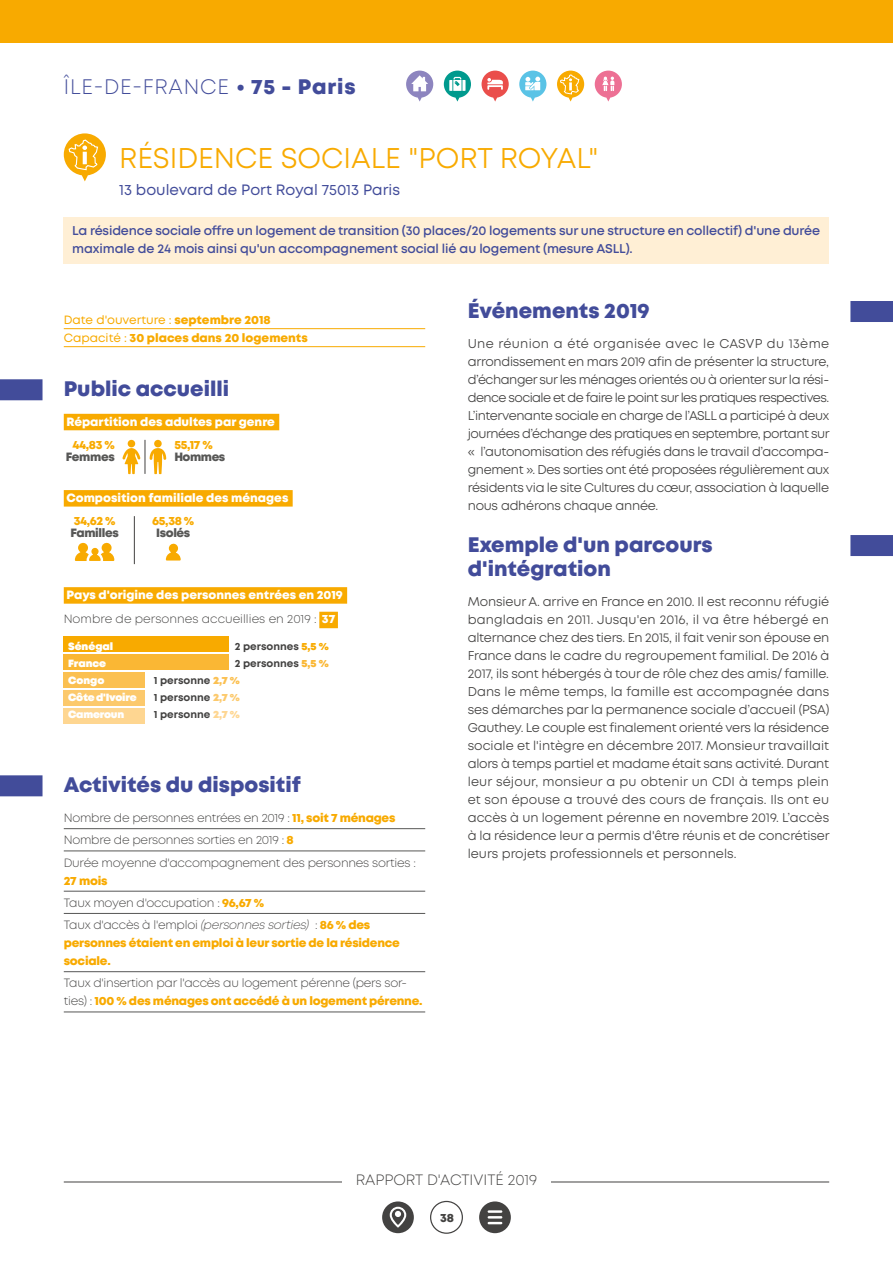
<style>
.page{position:relative;width:893px;height:1263px;background:#fff}
.page>*{position:absolute;margin:0;border:0;box-sizing:border-box;transform-origin:0 0}
.t1{font:28.5px "Mont";color:#f8aa00}
.t2{font:800 21px/24px "Mont";color:#424c9a}
.t3{font:300 21px "Mont";letter-spacing:.04em;color:#424c9a}
.t4{font:15px "Mont";color:#424c9a}
.t5{font:300 15px "Mont";color:#434241}
.t6{font:12.75px/18px "Mont";letter-spacing:-.02em;color:#434241;text-align:justify}
.t7{font:600 12.75px/18px "Mont";letter-spacing:-.01em;color:#424c9a}
.t8{font:300 12px/22.2px "Mont";letter-spacing:-.02em;color:#434241}
.t9{font:800 12px/24px "Mont";color:#fff}
.t10{font:800 12px/18px "Mont";letter-spacing:-.02em;color:#f8aa00}
.t11{font:800 12px/18px "Mont";color:#f8aa00}
.t12{font:800 12px "Mont";letter-spacing:-.03em;color:#575756}
.t13{font:800 12px "Mont";color:#434241}
.t14{font:700 10.5px "Mont";color:#434241}
.t15{font:900 10.5px "Mont";letter-spacing:-.015em;color:#fff}
.s1{font-weight:800}
.s2{font-weight:400}
.s3{font-weight:300;color:#434241}
.s4{font-weight:900;color:#f8aa00}
.s5{font-weight:900;color:#fab734}
.s6{font-weight:900;color:#fbc051}
.s7{font-weight:900;color:#fcc96c}
.s8{font-weight:900;color:#fed691}
.s9{font-weight:800;color:#f8aa00}
.s10{font-style:italic}
</style>
<div class="page">
<hr style="left:64px;top:1181px;width:765px;height:1px;background:#434241">
<div style="left:382px;top:1201px;width:32px;height:32px;background:#434241;border-radius:50%"></div>
<svg style="left:390px;top:1207px;width:16px;height:21px"></svg>
<div style="left:479px;top:1201px;width:32px;height:32px;background:#434241;border-radius:50%"></div>
<svg style="left:489px;top:1210px;width:12px;height:14px"></svg>
<div style="left:430px;top:1201px;width:33px;height:33px;border:1px solid #434241;border-radius:50%"></div>
<div style="left:0;top:0;width:893px;height:43px;background:#f8aa00"></div>
<div style="left:342px;top:1174px;width:209px;height:15px;background:#fff"></div>
<div style="left:64px;top:217px;width:765px;height:46px;background:#ffefd5"></div>
<hr style="left:64px;top:328px;width:361px;height:1px;background:#f8aa00">
<hr style="left:64px;top:346px;width:361px;height:1px;background:#f8aa00">
<div style="left:0;top:379px;width:43px;height:21px;background:#424c9a"></div>
<div style="left:64px;top:414px;width:215px;height:16px;background:#f8aa00"></div>
<div style="left:64px;top:490px;width:229px;height:17px;background:#f8aa00"></div>
<div style="left:64px;top:587px;width:283px;height:17px;background:#f8aa00"></div>
<div style="left:319px;top:612px;width:19px;height:16px;background:#f8aa00"></div>
<div style="left:0;top:775px;width:43px;height:21px;background:#424c9a"></div>
<hr style="left:64px;top:828px;width:361px;height:1px;background:#575756">
<hr style="left:64px;top:851px;width:361px;height:1px;background:#575756">
<hr style="left:64px;top:891px;width:361px;height:1px;background:#575756">
<hr style="left:64px;top:913px;width:361px;height:1px;background:#575756">
<hr style="left:64px;top:971px;width:361px;height:1px;background:#575756">
<hr style="left:64px;top:1012px;width:361px;height:1px;background:#575756">
<svg style="left:123px;top:440px;width:17px;height:34px"></svg>
<hr style="left:145px;top:440px;width:1px;height:34px;background:#434241">
<svg style="left:150px;top:440px;width:16px;height:34px"></svg>
<svg style="left:75px;top:542px;width:39px;height:19px"></svg>
<hr style="left:134px;top:516px;width:1px;height:48px;background:#434241">
<svg style="left:166px;top:543px;width:15px;height:17px"></svg>
<div style="left:64px;top:708px;width:81px;height:16px;background:#fed691"></div>
<div style="left:64px;top:690px;width:81px;height:16px;background:#fcc96c"></div>
<div style="left:64px;top:672px;width:81px;height:16px;background:#fbc051"></div>
<div style="left:64px;top:654px;width:165px;height:16px;background:#fab734"></div>
<div style="left:64px;top:637px;width:165px;height:15px;background:#f8aa00"></div>
<div style="left:850px;top:301px;width:43px;height:21px;background:#424c9a"></div>
<div style="left:850px;top:535px;width:43px;height:21px;background:#424c9a"></div>
<svg style="left:64px;top:133px;width:42px;height:48px"></svg>
<svg style="left:406px;top:71px;width:27px;height:31px"></svg>
<svg style="left:519px;top:71px;width:27px;height:31px"></svg>
<svg style="left:444px;top:71px;width:27px;height:31px"></svg>
<svg style="left:482px;top:71px;width:27px;height:31px"></svg>
<svg style="left:557px;top:71px;width:27px;height:31px"></svg>
<svg style="left:595px;top:71px;width:27px;height:31px"></svg>
<h2 class="t3" style="left:64px;top:74px;width:293px">ÎLE-DE-FRANCE <span class="s1">• 75 - Paris</span></h2>
<h1 class="t1" style="left:119px;top:140px;width:481px">RÉSIDENCE SOCIALE "PORT ROYAL"</h1>
<p class="t4" style="left:119px;top:180px;width:282px">13 boulevard de Port Royal 75013 Paris</p>
<p class="t7" style="left:72px;top:221px;width:749px">La résidence sociale offre un logement de transition (30 places/20 logements sur une structure en collectif) d'une durée maximale de 24 mois ainsi qu'un accompagnement social lié au logement (mesure ASLL).</p>
<p class="t11" style="left:64px;top:311px;width:246px"><span class="s2">Date d'ouverture :</span> septembre 2018<br><span class="s2">Capacité :</span> 30 places dans 20 logements</p>
<h2 class="t2" style="left:64px;top:377px;width:167px">Public accueilli</h2>
<p class="t9" style="left:66px;top:410px;width:210px">Répartition des adultes par genre</p>
<p class="t10" style="left:72px;top:435px;width:44px">44,83 %</p>
<p class="t12" style="left:66px;top:448px;width:50px">Femmes</p>
<p class="t10" style="left:174px;top:435px;width:40px">55,17 %</p>
<p class="t12" style="left:174px;top:448px;width:53px">Hommes</p>
<p class="t9" style="left:66px;top:486px;width:224px">Composition familiale des ménages</p>
<p class="t10" style="left:74px;top:512px;width:43px">34,62 %</p>
<p class="t12" style="left:70px;top:525px;width:50px">Familles</p>
<p class="t10" style="left:152px;top:512px;width:44px">65,38 %</p>
<p class="t12" style="left:156px;top:525px;width:36px">Isolés</p>
<p class="t9" style="left:64px;top:583px;width:281px">Pays d'origine des personnes entrées en 2019<br><span class="s3">Nombre de personnes accueillies en 2019 :</span> 37</p>
<p class="t15" style="left:68px;top:639px;width:47px">Sénégal</p>
<p class="t14" style="left:235px;top:639px;width:96px">2 personnes <span class="s4">5,5 %</span></p>
<p class="t15" style="left:68px;top:656px;width:40px">France</p>
<p class="t14" style="left:235px;top:656px;width:96px">2 personnes <span class="s5">5,5 %</span></p>
<p class="t15" style="left:68px;top:673px;width:38px">Congo</p>
<p class="t14" style="left:154px;top:673px;width:88px">1 personne <span class="s6">2,7 %</span></p>
<p class="t15" style="left:68px;top:691px;width:70px">Côte d'Ivoire</p>
<p class="t14" style="left:154px;top:691px;width:88px">1 personne <span class="s7">2,7 %</span></p>
<p class="t15" style="left:68px;top:708px;width:58px">Cameroun</p>
<p class="t14" style="left:154px;top:708px;width:88px">1 personne <span class="s8">2,7 %</span></p>
<h2 class="t2" style="left:64px;top:773px;width:239px">Activités du dispositif</h2>
<p class="t8" style="left:64px;top:807px;width:354px">Nombre de personnes entrées en 2019 : <span class="s9">11, soit 7 ménages<br></span>Nombre de personnes sorties en 2019 : <span class="s9">8<br></span>Durée moyenne d'accompagnement des personnes sorties :</p>
<p class="t8" style="left:64px;top:869px;width:308px"><span class="s9">27 mois<br></span>Taux moyen d'occupation : <span class="s9">96,67 %<br></span>Taux d'accès à l'emploi <span class="s10">(personnes sorties)</span> : <span class="s9">86 % des</span></p>
<p class="t10" style="left:64px;top:934px;width:338px">personnes étaient en emploi à leur sortie de la résidence sociale.</p>
<p class="t8" style="left:64px;top:974px;width:360px;line-height:18px">Taux d'insertion par l'accès au logement pérenne (pers sor&shy;ties) : <span class="s9">100 % des ménages ont accédé à un logement pérenne.</span></p>
<h2 class="t2" style="left:468px;top:299px;width:184px">Événements 2019</h2>
<p class="t6" style="left:468px;top:334px;width:363px">Une réunion a été organisée avec le CASVP du 13ème arrondissement en mars 2019 afin de présenter la structure, d’échanger sur les ménages orientés ou à orienter sur la rési&shy;dence sociale et de faire le point sur les pratiques respectives.<br>L’intervenante sociale en charge de l’ASLL a participé à deux journées d’échange des pratiques en septembre, portant sur « l’autonomisation des réfugiés dans le travail d’accompa&shy;gnement ». Des sorties ont été proposées régulièrement aux résidents via le site Cultures du cœur, association à laquelle nous adhérons chaque année.</p>
<h2 class="t2" style="left:468px;top:533px;width:247px">Exemple d'un parcours d'intégration</h2>
<p class="t6" style="left:468px;top:592px;width:363px">Monsieur A. arrive en France en 2010. Il est reconnu réfugié bangladais en 2011. Jusqu'en 2016, il va être hébergé en alternance chez des tiers. En 2015, il fait venir son épouse en France dans le cadre du regroupement familial. De 2016 à 2017, ils sont hébergés à tour de rôle chez des amis/ famille.<br>Dans le même temps, la famille est accompagnée dans ses démarches par la permanence sociale d’accueil (PSA)<br>Gauthey. Le couple est finalement orienté vers la résidence sociale et l'intègre en décembre 2017. Monsieur travaillait alors à temps partiel et madame était sans activité. Durant leur séjour, monsieur a pu obtenir un CDI à temps plein et son épouse a trouvé des cours de français. Ils ont eu accès à un logement pérenne en novembre 2019. L’accès à la résidence leur a permis d'être réunis et de concrétiser leurs projets professionnels et personnels.</p>
<p class="t5" style="left:356px;top:1170px;width:183px">RAPPORT D'ACTIVITÉ 2019</p>
<p class="t13" style="left:440px;top:1210px;width:16px">38</p>
</div>
